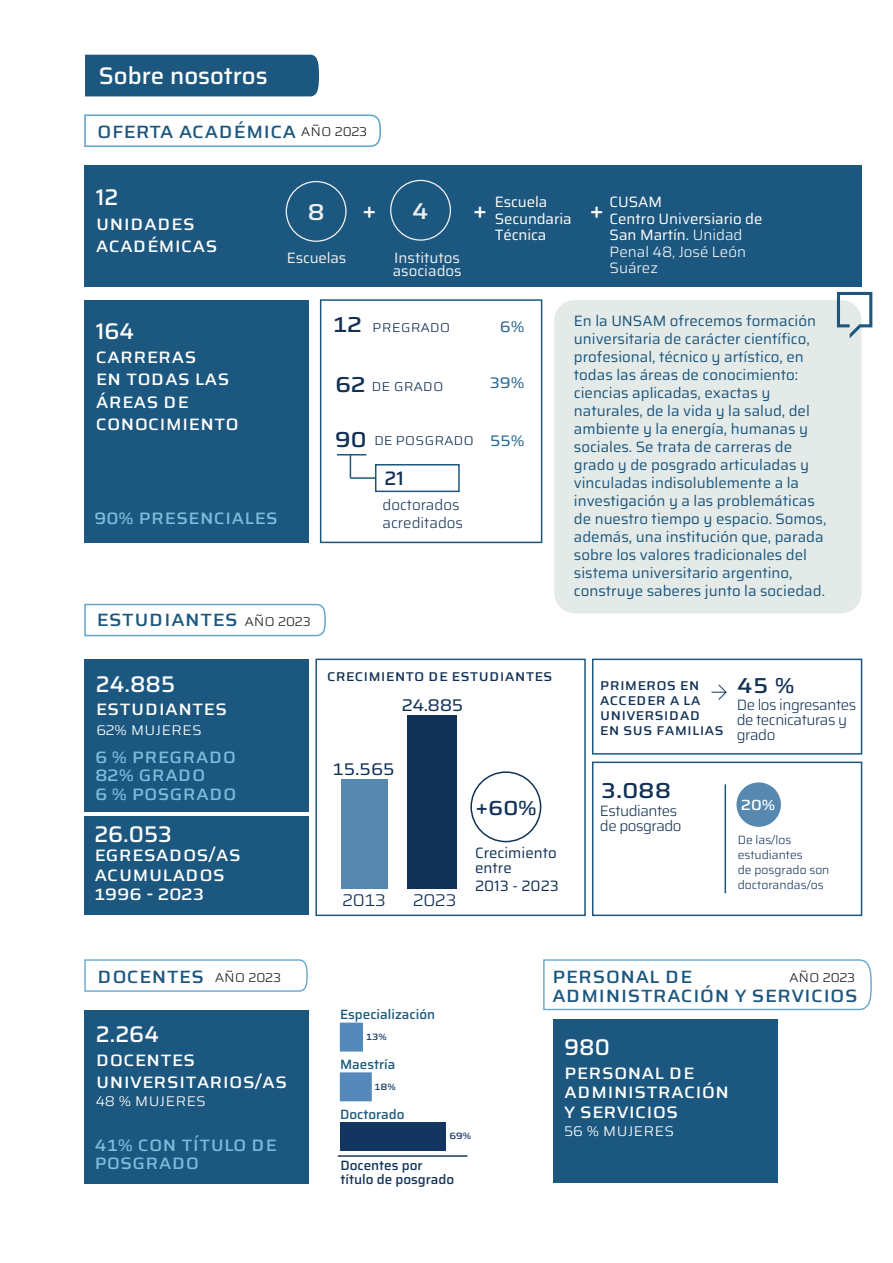
<style>
.page{position:relative;width:893px;height:1263px;background:#fff}
.page>*{position:absolute;margin:0;border:0;box-sizing:border-box;transform-origin:0 0}
.t1{font:51.6px "Saira UNSAM";color:#1c577f}
.t2{font:27px "Saira UNSAM Medium SC";color:#fff}
.t3{font:27px "Saira UNSAM Medium SC";color:#eef0ef}
.t4{font:25.5px "Saira UNSAM Medium SC";color:#123156}
.t5{font:500 24px "Saira UNSAM";color:#fff}
.t6{font:24px "Saira UNSAM Medium SC";color:#123156}
.t7{font:500 22.65px "Saira UNSAM";color:#fff}
.t8{font:21px/19.8px "Saira UNSAM Medium SC";color:#1c577f}
.t9{font:19.95px "Saira UNSAM Regular SC";letter-spacing:-.01em;color:#123156}
.t10{font:19.95px "Saira UNSAM Light SC";color:#123156}
.t11{font:19.5px/22.5px "Saira UNSAM Medium SC";color:#fff}
.t12{font:19.5px/18.3px "Saira UNSAM Medium SC";color:#7dbbdd}
.t13{font:500 19.5px "Saira UNSAM";color:#123156}
.t14{font:18px "Saira UNSAM Regular SC";color:#286693}
.t15{font:17.25px "Saira UNSAM Medium SC";color:#fff}
.t16{font:16.5px "Saira UNSAM Light SC";color:#fff}
.t17{font:300 15.75px "Saira UNSAM";color:#103256}
.t18{font:15px/18px "Saira UNSAM";color:#1c577f}
.t19{font:15px/16.5px "Saira UNSAM";color:#fff}
.t20{font:15px/15px "Saira UNSAM Medium SC";color:#123156}
.t21{font:300 15px/15px "Saira UNSAM";letter-spacing:-.03em;color:#123156}
.t22{font:15px/13.5px "Saira UNSAM";color:#eef0ef}
.t23{font:15px "Saira UNSAM Light SC";color:#123156}
.t24{font:15px/15px "Saira UNSAM";color:#123156}
.t25{font:300 15px/18px "Saira UNSAM";color:#123156}
.t26{font:15px "Saira UNSAM Light SC";color:#231f20}
.t27{font:500 13.5px "Saira UNSAM";color:#1a587e}
.t28{font:500 13.5px/13.5px "Saira UNSAM";color:#123156}
.t29{font:300 12px/15px "Saira UNSAM";color:#123156}
.t30{font:10.8px "Saira UNSAM Medium SC";color:#13355f}
.s1{font-weight:300}
.s2{font-family:"Saira UNSAM Light SC";font-size:15px;color:#231f20}
</style>
<div class="page">
<div style="left:592px;top:761px;width:270px;height:155px;border:2px solid #1c577f"></div>
<div style="left:84px;top:166px;width:777px;height:121px;background:#1c577f"></div>
<svg style="left:84px;top:959px;width:224px;height:33px"></svg>
<svg style="left:543px;top:959px;width:329px;height:52px"></svg>
<div style="left:85px;top:55px;width:234px;height:41px;background:#1c577f"></div>
<svg style="left:84px;top:114px;width:297px;height:34px"></svg>
<div style="left:736px;top:782px;width:45px;height:45px;background:#5688b0;border-radius:50%"></div>
<svg style="left:84px;top:603px;width:242px;height:34px"></svg>
<div style="left:84px;top:300px;width:225px;height:242px;background:#1c577f"></div>
<div style="left:375px;top:464px;width:85px;height:28px;border:2px solid #1c577f"></div>
<div style="left:320px;top:299px;width:222px;height:244px;border:2px solid #1c577f"></div>
<svg style="left:337px;top:454px;width:29px;height:24px"></svg>
<hr style="left:350px;top:477px;width:25px;height:2px;background:#1c577f">
<div style="left:286px;top:181px;width:61px;height:61px;border:1px solid #eef0ef;border-radius:50%"></div>
<div style="left:390px;top:180px;width:61px;height:61px;border:1px solid #eef0ef;border-radius:50%"></div>
<div style="left:84px;top:659px;width:225px;height:152px;background:#1c577f"></div>
<div style="left:84px;top:817px;width:225px;height:98px;background:#1c577f"></div>
<div style="left:554px;top:300px;width:307px;height:313px;background:#e4eae7;border-radius:21px"></div>
<div style="left:470px;top:771px;width:71px;height:71px;border:2px solid #123156;border-radius:50%"></div>
<div style="left:341px;top:779px;width:47px;height:109px;background:#5688b0"></div>
<div style="left:407px;top:715px;width:49px;height:173px;background:#123156"></div>
<div style="left:84px;top:1010px;width:225px;height:173px;background:#1c577f"></div>
<div style="left:553px;top:1019px;width:224px;height:164px;background:#1c577f"></div>
<div style="left:315px;top:659px;width:271px;height:257px;border:2px solid #1c577f"></div>
<div style="left:592px;top:659px;width:270px;height:96px;border:2px solid #1c577f"></div>
<hr style="left:724px;top:784px;width:2px;height:109px;background:#1c577f">
<img style="left:339px;top:1022px;width:33px;height:80px">
<div style="left:340px;top:1122px;width:106px;height:29px;background:#13355f"></div>
<hr style="left:338px;top:1155px;width:129px;height:2px;background:#13355f">
<h3 class="t5" style="left:99px;top:56px;width:170px">Sobre nosotros</h3>
<h3 class="t8" style="left:97px;top:120px;width:201px">OFERTA ACADÉMICA</h3>
<p class="t26" style="left:301px;top:123px;width:68px">AÑO 2023</p>
<h3 class="t7" style="left:96px;top:179px;width:24px">12</h3>
<h3 class="t11" style="left:96px;top:211px;width:123px">UNIDADES<br>ACADÉMICAS</h3>
<h2 class="t3" style="left:307px;top:194px;width:19px">8</h2>
<p class="t22" style="left:287px;top:250px;width:61px">Escuelas</p>
<h2 class="t3" style="left:412px;top:193px;width:19px">4</h2>
<p class="t19" style="left:495px;top:193px;width:78px">Escuela<br>Secundaria<br>Técnica</p>
<p class="t19" style="left:610px;top:193px;width:154px">CUSAM<br>Centro Universiario de<br>San Martín. <span class="s1">Unidad<br>Penal 48, José León<br>Suárez</span></p>
<h2 class="t2" style="left:362px;top:193px;width:16px">+</h2>
<h2 class="t2" style="left:473px;top:193px;width:16px">+</h2>
<h2 class="t2" style="left:589px;top:193px;width:16px">+</h2>
<p class="t22" style="left:393px;top:250px;width:70px">Institutos asociados</p>
<h3 class="t7" style="left:96px;top:313px;width:40px">164</h3>
<h3 class="t11" style="left:96px;top:344px;width:145px">CARRERAS<br>EN TODAS LAS<br>ÁREAS DE<br>CONOCIMIENTO</h3>
<h3 class="t12" style="left:94px;top:507px;width:185px">90% PRESENCIALES</h3>
<h3 class="t4" style="left:333px;top:308px;width:30px">12</h3>
<p class="t14" style="left:500px;top:315px;width:26px">6%</p>
<p class="t23" style="left:372px;top:318px;width:80px">PREGRADO</p>
<h3 class="t4" style="left:335px;top:368px;width:32px">62</h3>
<p class="t14" style="left:490px;top:372px;width:36px">39%</p>
<p class="t23" style="left:371px;top:377px;width:74px">DE GRADO</p>
<h3 class="t4" style="left:335px;top:423px;width:33px">90</h3>
<p class="t14" style="left:490px;top:429px;width:36px">55%</p>
<h3 class="t13" style="left:385px;top:462px;width:21px">21</h3>
<p class="t25" style="left:382px;top:495px;width:82px">doctorados acreditados</p>
<p class="t23" style="left:374px;top:432px;width:101px">DE POSGRADO</p>
<p class="t18" style="left:574px;top:311px;width:254px">En la UNSAM ofrecemos formación universitaria de carácter científico, profesional, técnico y artístico, en todas las áreas de conocimiento: ciencias aplicadas, exactas y naturales, de la vida y la salud, del ambiente y la energía, humanas y sociales. Se trata de carreras de grado y de posgrado articuladas y vinculadas indisolublemente a la investigación y a las problemáticas de nuestro tiempo y espacio. Somos, además, una institución que, parada sobre los valores tradicionales del sistema universitario argentino, construye saberes junto la sociedad.</p>
<h3 class="t8" style="left:96px;top:609px;width:216px">ESTUDIANTES <span class="s2">AÑO 2023</span></h3>
<h1 class="t1" style="left:834px;top:267px;width:43px">T</h1>
<h3 class="t7" style="left:96px;top:665px;width:81px">24.885</h3>
<h3 class="t11" style="left:96px;top:697px;width:133px">ESTUDIANTES</h3>
<p class="t16" style="left:96px;top:720px;width:107px">62% MUJERES</p>
<h3 class="t12" style="left:95px;top:747px;width:143px">6 % PREGRADO<br>82% GRADO<br>6 % POSGRADO</h3>
<h3 class="t7" style="left:94px;top:815px;width:79px">26.053</h3>
<h3 class="t11" style="left:94px;top:844px;width:148px;line-height:19.5px">EGRESADOS/AS<br>ACUMULADOS<br>1996 - 2023</h3>
<h3 class="t8" style="left:97px;top:965px;width:185px">DOCENTES <span class="s2">AÑO 2023</span></h3>
<h3 class="t7" style="left:96px;top:1015px;width:65px">2.264</h3>
<h3 class="t11" style="left:96px;top:1047px;width:193px">DOCENTES<br>UNIVERSITARIOS/AS</h3>
<p class="t16" style="left:96px;top:1091px;width:112px">48 % MUJERES</p>
<h3 class="t12" style="left:94px;top:1134px;width:184px">41% CON TÍTULO DE<br>POSGRADO</h3>
<p class="t20" style="left:327px;top:668px;width:227px">CRECIMIENTO DE ESTUDIANTES</p>
<h3 class="t9" style="left:402px;top:693px;width:63px">24.885</h3>
<h3 class="t9" style="left:333px;top:756px;width:63px">15.565</h3>
<h3 class="t10" style="left:343px;top:888px;width:45px">2013</h3>
<h3 class="t10" style="left:413px;top:888px;width:44px">2023</h3>
<h3 class="t6" style="left:475px;top:792px;width:63px">+60%</h3>
<p class="t24" style="left:475px;top:845px;width:83px">Crecimiento entre</p>
<p class="t24" style="left:475px;top:878px;width:85px">2013 - 2023</p>
<p class="t20" style="left:600px;top:677px;width:125px">PRIMEROS EN<br>ACCEDER A LA<br>UNIVERSIDAD<br>EN SUS FAMILIAS</p>
<p class="t17" style="left:711px;top:679px;width:18px">→</p>
<h3 class="t4" style="left:737px;top:669px;width:59px">45 %</h3>
<p class="t21" style="left:737px;top:696px;width:121px">De los ingresantes de tecnicaturas y grado</p>
<h3 class="t4" style="left:601px;top:774px;width:71px">3.088</h3>
<p class="t21" style="left:600px;top:803px;width:83px">Estudiantes de posgrado</p>
<p class="t15" style="left:741px;top:794px;width:36px">20%</p>
<p class="t29" style="left:738px;top:832px;width:93px">De las/los estudiantes<br>de posgrado son doctorandas/os</p>
<p class="t27" style="left:340px;top:1004px;width:97px">Especialización</p>
<p class="t27" style="left:340px;top:1053px;width:57px">Maestría</p>
<p class="t27" style="left:340px;top:1103px;width:66px">Doctorado</p>
<p class="t30" style="left:366px;top:1030px;width:22px">13%</p>
<p class="t30" style="left:375px;top:1080px;width:23px">18%</p>
<p class="t30" style="left:449px;top:1129px;width:23px">69%</p>
<p class="t28" style="left:340px;top:1158px;width:115px">Docentes por título de posgrado</p>
<h3 class="t8" style="left:552px;top:965px;width:307px">PERSONAL DE<br>ADMINISTRACIÓN Y SERVICIOS</h3>
<p class="t26" style="left:789px;top:968px;width:68px">AÑO 2023</p>
<h3 class="t7" style="left:564px;top:1029px;width:47px">980</h3>
<h3 class="t11" style="left:564px;top:1062px;width:167px;line-height:19.5px">PERSONAL DE<br>ADMINISTRACIÓN<br>Y SERVICIOS</h3>
<p class="t16" style="left:564px;top:1121px;width:111px">56 % MUJERES</p>
</div>
